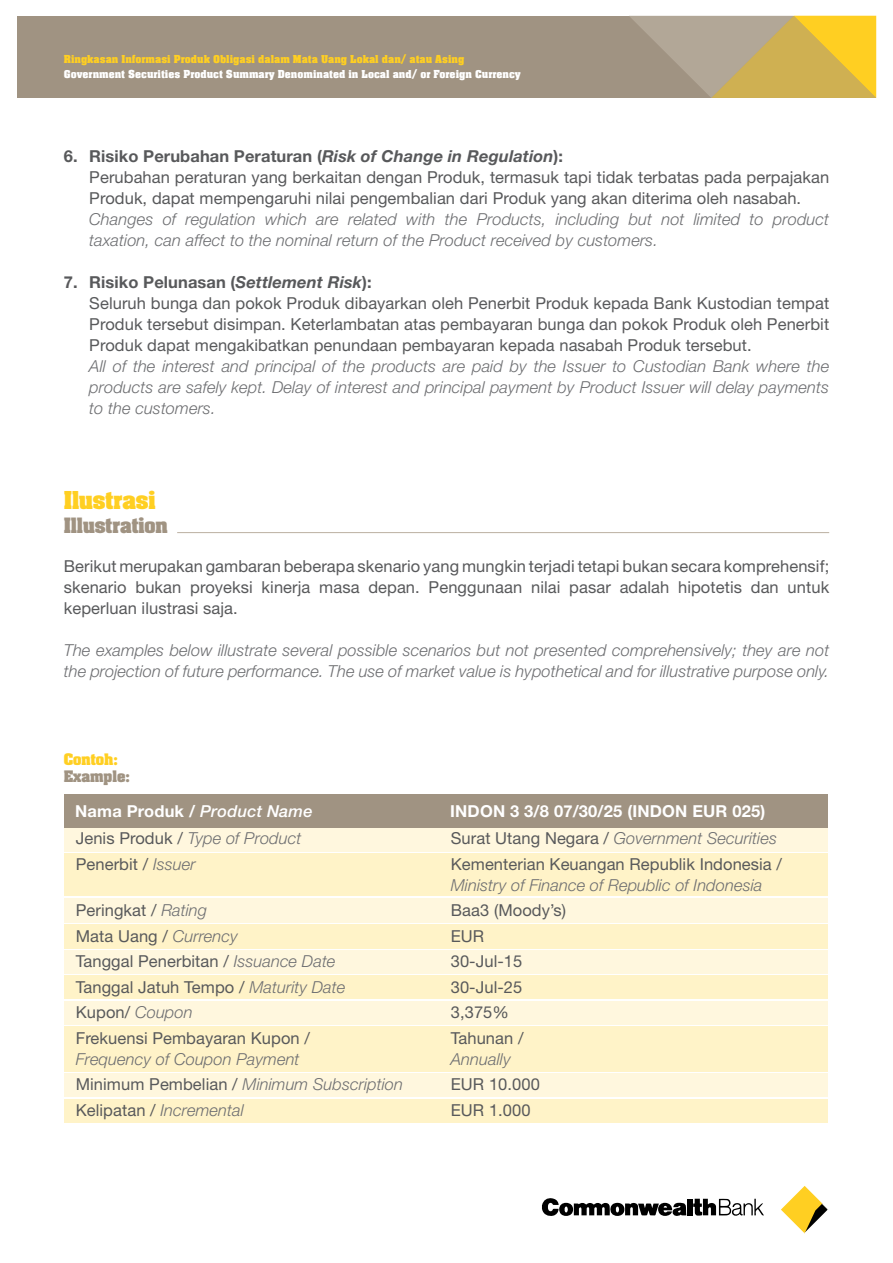
<style>
.page{position:relative;width:893px;height:1263px;background:#fff}
.page>*{position:absolute;margin:0;border:0;box-sizing:border-box;transform-origin:0 0}
.t1{font:700 21px "Aachen";color:#ffcf22}
.t2{font:700 18px "Aachen";color:#a09382}
.t3{font:16.5px/21px "Helvetica Neue LT Std";letter-spacing:.005em;color:#58595b}
.t4{font:italic 300 16.5px/21px "Helvetica Neue LT Std";letter-spacing:.005em;color:#6d6e71}
.t5{font:700 16.5px "Helvetica Neue LT Std";letter-spacing:.01em;color:#fff}
.t6{font:700 13.5px "Aachen";letter-spacing:.005em;color:#a09382}
.t7{font:700 13.5px "Aachen";letter-spacing:.005em;color:#ffcf22}
.t8{font:12px "Aachen Bold Plain";color:#fff}
.t9{font:12px "Aachen Bold Plain";color:#ffcf22}
.s1{font-weight:700}
.s2{font-weight:700;font-style:italic}
.s3{font-weight:500;font-style:italic}
.s4{font-weight:400;font-style:normal;color:#58595b}
.s5{font-weight:300;font-style:italic;color:#6d6e71}
</style>
<div class="page">
<svg style="left:542px;top:1198px;width:144px;height:18px"></svg>
<div style="left:687px;top:1199px;width:5px;height:16px;background:#000"></div>
<svg style="left:693px;top:1199px;width:71px;height:17px"></svg>
<svg style="left:781px;top:1186px;width:47px;height:48px"></svg>
<div style="left:65px;top:827px;width:763px;height:25px;background:#fff7de"></div>
<div style="left:65px;top:898px;width:763px;height:25px;background:#fff7de"></div>
<div style="left:65px;top:950px;width:763px;height:24px;background:#fff7de"></div>
<div style="left:65px;top:1073px;width:763px;height:24px;background:#fff7de"></div>
<div style="left:65px;top:1001px;width:763px;height:24px;background:#fff7de"></div>
<div style="left:65px;top:924px;width:763px;height:25px;background:#fff3c8"></div>
<div style="left:65px;top:975px;width:763px;height:24px;background:#fff3c8"></div>
<div style="left:65px;top:1099px;width:763px;height:24px;background:#fff3c8"></div>
<div style="left:65px;top:1026px;width:763px;height:45px;background:#fff3c8"></div>
<div style="left:65px;top:853px;width:763px;height:43px;background:#fff3c8"></div>
<div style="left:65px;top:794px;width:763px;height:33px;background:#a09382"></div>
<hr style="left:177px;top:532px;width:652px;height:1px;background:#bbb0a1">
<div style="left:17px;top:16px;width:859px;height:82px;background:#a09382"></div>
<svg style="left:630px;top:16px;width:246px;height:82px"></svg>
<p class="t9" style="left:64px;top:53px;width:402px">Ringkasan Informasi Produk Obligasi dalam Mata Uang Lokal dan/ atau Asing</p>
<p class="t8" style="left:64px;top:67px;width:458px">Government Securities Product Summary Denominated in Local and/ or Foreign Currency</p>
<p class="t3" style="left:89px;top:145px;width:741px;text-indent:-25px"><span class="s1">6. Risiko Perubahan Peraturan (</span><span class="s2">Risk of Change in Regulation</span><span class="s1">):<br></span>Perubahan peraturan yang berkaitan dengan Produk, termasuk tapi tidak terbatas pada perpajakan<br>Produk, dapat mempengaruhi nilai pengembalian dari Produk yang akan diterima oleh nasabah.</p>
<p class="t4" style="left:89px;top:208px;width:741px">Changes of regulation which are related with the Products, including but not limited to product taxation, can affect to the nominal return of the Product received by customers.</p>
<p class="t3" style="left:89px;top:271px;width:741px;text-indent:-25px"><span class="s1">7. Risiko Pelunasan (</span><span class="s2">Settlement Risk</span><span class="s1">):<br></span>Seluruh bunga dan pokok Produk dibayarkan oleh Penerbit Produk kepada Bank Kustodian tempat Produk tersebut disimpan. Keterlambatan atas pembayaran bunga dan pokok Produk oleh Penerbit Produk dapat mengakibatkan penundaan pembayaran kepada nasabah Produk tersebut.</p>
<p class="t4" style="left:89px;top:355px;width:741px;text-align:justify">All of the interest and principal of the products are paid by the Issuer to Custodian Bank where the products are safely kept. Delay of interest and principal payment by Product Issuer will delay payments to the customers.</p>
<p class="t1" style="left:64px;top:484px;width:93px">Ilustrasi</p>
<p class="t2" style="left:64px;top:511px;width:106px">Illustration</p>
<p class="t3" style="left:64px;top:555px;width:767px;text-align:justify">Berikut merupakan gambaran beberapa skenario yang mungkin terjadi tetapi bukan secara komprehensif; skenario bukan proyeksi kinerja masa depan. Penggunaan nilai pasar adalah hipotetis dan untuk keperluan ilustrasi saja.</p>
<p class="t4" style="left:64px;top:639px;width:767px">The examples below illustrate several possible scenarios but not presented comprehensively; they are not the projection of future performance. The use of market value is hypothetical and for illustrative purpose only.</p>
<p class="t7" style="left:64px;top:749px;width:56px">Contoh:</p>
<p class="t6" style="left:64px;top:765px;width:68px">Example:</p>
<p class="t5" style="left:75px;top:800px;width:239px">Nama Produk / <span class="s3">Product Name</span></p>
<p class="t5" style="left:450px;top:800px;width:317px">INDON 3 3/8 07/30/25 (INDON EUR 025)</p>
<p class="t4" style="left:76px;top:827px;width:227px"><span class="s4">Jenis Produk /</span> Type of Product</p>
<p class="t4" style="left:451px;top:827px;width:328px"><span class="s4">Surat Utang Negara /</span> Government Securities</p>
<p class="t3" style="left:76px;top:853px;width:121px">Penerbit / <span class="s5">Issuer</span></p>
<p class="t3" style="left:451px;top:853px;width:333px">Kementerian Keuangan Republik Indonesia /</p>
<p class="t4" style="left:451px;top:874px;width:313px">Ministry of Finance of Republic of Indonesia</p>
<p class="t3" style="left:76px;top:899px;width:133px">Peringkat / <span class="s5">Rating</span></p>
<p class="t3" style="left:451px;top:899px;width:117px">Baa3 (Moody’s)</p>
<p class="t3" style="left:76px;top:925px;width:164px">Mata Uang / <span class="s5">Currency</span></p>
<p class="t3" style="left:451px;top:925px;width:35px">EUR</p>
<p class="t3" style="left:76px;top:950px;width:261px">Tanggal Penerbitan / <span class="s5">Issuance Date</span></p>
<p class="t3" style="left:451px;top:950px;width:73px">30-Jul-15</p>
<p class="t3" style="left:76px;top:976px;width:271px">Tanggal Jatuh Tempo / <span class="s5">Maturity Date</span></p>
<p class="t3" style="left:451px;top:976px;width:73px">30-Jul-25</p>
<p class="t3" style="left:76px;top:1001px;width:118px">Kupon/ <span class="s5">Coupon</span></p>
<p class="t3" style="left:451px;top:1001px;width:60px">3,375%</p>
<p class="t3" style="left:76px;top:1027px;width:236px">Frekuensi Pembayaran Kupon /</p>
<p class="t3" style="left:451px;top:1027px;width:74px">Tahunan /</p>
<p class="t4" style="left:76px;top:1048px;width:225px">Frequency of Coupon Payment</p>
<p class="t4" style="left:451px;top:1048px;width:61px">Annually</p>
<p class="t4" style="left:76px;top:1073px;width:329px"><span class="s4">Minimum Pembelian /</span> Minimum Subscription</p>
<p class="t3" style="left:451px;top:1073px;width:91px">EUR 10.000</p>
<p class="t4" style="left:76px;top:1099px;width:170px"><span class="s4">Kelipatan /</span> Incremental</p>
<p class="t3" style="left:451px;top:1099px;width:81px">EUR 1.000</p>
</div>
